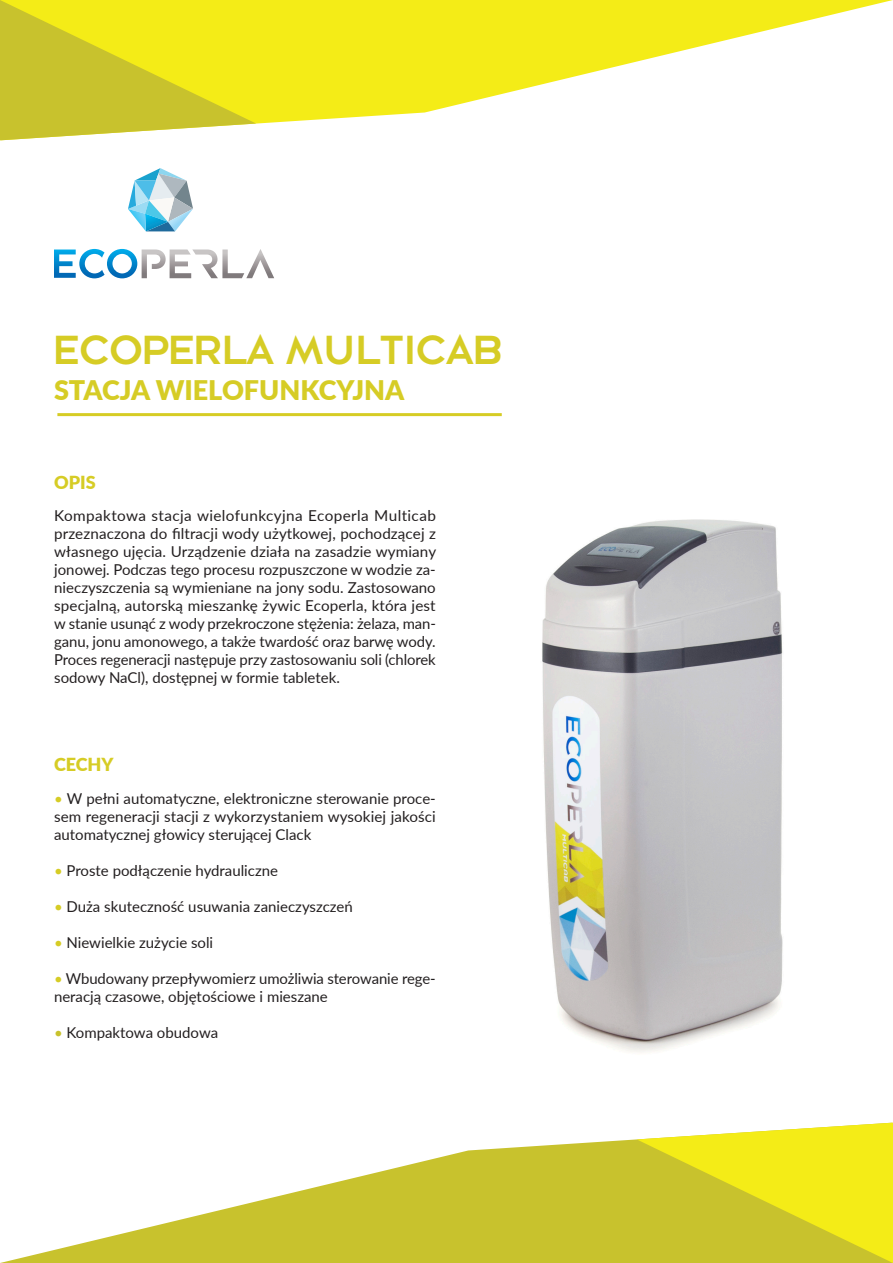
<style>
.page{position:relative;width:893px;height:1263px;background:#fff}
.page>*{position:absolute;margin:0;border:0;box-sizing:border-box;transform-origin:0 0}
.t1{font:45px "Dessau Pro Zukunft";color:#d6cc25}
.t2{font:900 27px "Lato";color:#d6cc25}
.t3{font:900 18px "Lato";color:#d6cc25}
.t4{font:15px/18px "Lato";color:#231f20;text-align:justify}
.s1{color:#d6cc25}
.s2{color:#c8c22d}
</style>
<div class="page">
<hr style="left:57px;top:413px;width:445px;height:3px;background:#d6cc25">
<svg style="left:128px;top:168px;width:65px;height:63px"></svg>
<svg style="left:54px;top:249px;width:220px;height:29px"></svg>
<img style="left:542px;top:519px;width:241px;height:534px">
<svg style="left:256px;top:0;width:637px;height:124px;fill:#f4ec17"></svg>
<svg style="left:0;top:1139px;width:637px;height:124px;fill:#c8c22d"></svg>
<svg style="left:0;top:0;width:256px;height:140px;background:#ddd72f"></svg>
<svg style="left:637px;top:1123px;width:256px;height:140px;background:#e0da2e"></svg>
<p class="t1" style="left:54px;top:327px;width:450px">ECOPERLA MULTICAB</p>
<p class="t2" style="left:54px;top:370px;width:352px">STACJA WIELOFUNKCYJNA</p>
<p class="t3" style="left:54px;top:468px;width:43px">OPIS</p>
<p class="t4" style="left:54px;top:506px;width:383px">Kompaktowa stacja wielofunkcyjna Ecoperla Multicab przeznaczona do filtracji wody użytkowej, pochodzącej z własnego ujęcia. Urządzenie działa na zasadzie wymiany jonowej. Podczas tego procesu rozpuszczone w wodzie za&shy;nieczyszczenia są wymieniane na jony sodu. Zastosowano specjalną, autorską mieszankę żywic Ecoperla, która jest w stanie usunąć z wody przekroczone stężenia: żelaza, man&shy;ganu, jonu amonowego, a także twardość oraz barwę wody.<br>Proces regeneracji następuje przy zastosowaniu soli (chlorek sodowy NaCl), dostępnej w formie tabletek.</p>
<p class="t3" style="left:54px;top:751px;width:61px">CECHY</p>
<p class="t4" style="left:54px;top:789px;width:383px"><span class="s1">•</span> W pełni automatyczne, elektroniczne sterowanie proce&shy;sem regeneracji stacji z wykorzystaniem wysokiej jakości automatycznej głowicy sterującej Clack</p>
<p class="t4" style="left:54px;top:861px;width:226px"><span class="s1">•</span> Proste podłączenie hydrauliczne</p>
<p class="t4" style="left:54px;top:897px;width:300px"><span class="s1">•</span> Duża skuteczność usuwania zanieczyszczeń</p>
<p class="t4" style="left:54px;top:933px;width:161px"><span class="s1">•</span> Niewielkie zużycie soli</p>
<p class="t4" style="left:54px;top:969px;width:383px"><span class="s1">•</span> Wbudowany przepływomierz umożliwia sterowanie rege&shy;neracją czasowe, objętościowe i mieszane</p>
<p class="t4" style="left:54px;top:1023px;width:166px"><span class="s2">•</span> Kompaktowa obudowa</p>
</div>
